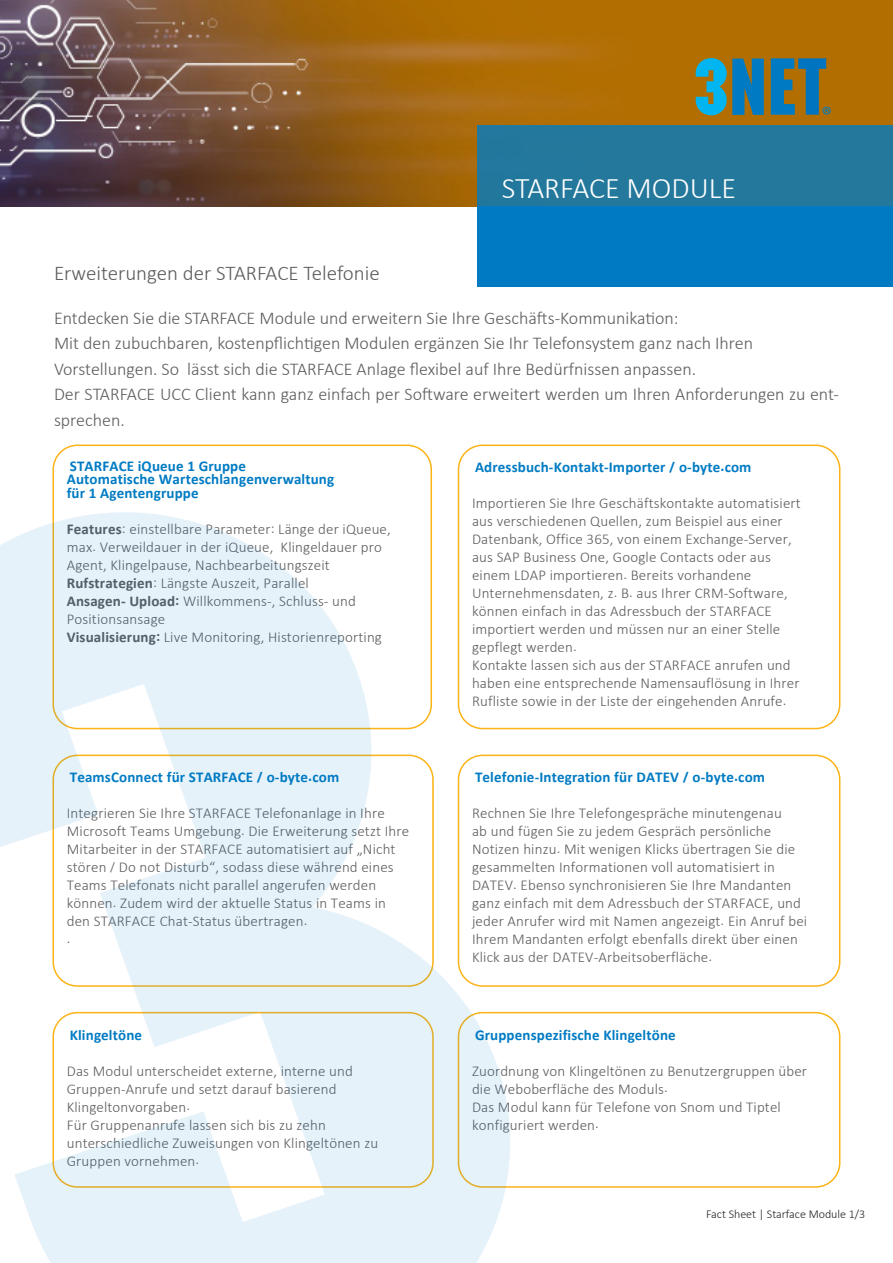
<style>
.page{position:relative;width:893px;height:1263px;background:#fff}
.page>*{position:absolute;margin:0;border:0;box-sizing:border-box;transform-origin:0 0}
.t1{font:300 30px "Calibri";color:#fff}
.t2{font:23.85px "Myriad Pro";color:#007bc3}
.t3{font:300 21px "Calibri";color:#5c5c5f}
.t4{font:300 18px/25.5px "Calibri";color:#5c5c5f}
.t5{font:300 15px/18px "Calibri";letter-spacing:.01em;color:#5c5c5f}
.t6{font:700 15px/13.5px "Calibri";letter-spacing:.01em;color:#007bc3}
.t7{font:300 12px "Calibri";color:#231f20}
.s1{font-weight:700}
</style>
<div class="page">
<img style="left:0;top:0;width:893px;height:206px">
<svg style="left:694px;top:57px;width:70px;height:60px;background:#3e868a"></svg>
<svg style="left:771px;top:58px;width:55px;height:57px;background:#437477"></svg>
<div style="left:477px;top:125px;width:416px;height:81px;background:#23789c"></div>
<div style="left:477px;top:206px;width:416px;height:81px;background:#007bc3"></div>
<div style="left:458px;top:444px;width:382px;height:285px;border:2px solid #fbb316;border-radius:24px"></div>
<div style="left:458px;top:755px;width:382px;height:232px;border:2px solid #fbb316;border-radius:24px"></div>
<div style="left:458px;top:1012px;width:382px;height:176px;border:2px solid #fbb316;border-radius:24px"></div>
<svg style="left:0;top:511px;width:512px;height:752px;fill:#e6f2f9"></svg>
<p class="t1" style="left:502px;top:170px;width:236px">STARFACE MODULE</p>
<p class="t2" style="left:822px;top:100px;width:11px">®</p>
<p class="t3" style="left:54px;top:260px;width:327px">Erweiterungen der STARFACE Telefonie</p>
<p class="t4" style="left:54px;top:305px;width:626px">Entdecken Sie die STARFACE Module und erweitern Sie Ihre Geschäfts-Kommunikation:</p>
<p class="t4" style="left:54px;top:330px;width:701px">Mit den zubuchbaren, kostenpflichtigen Modulen ergänzen Sie Ihr Telefonsystem ganz nach Ihren</p>
<p class="t4" style="left:54px;top:356px;width:644px">Vorstellungen. So lässt sich die STARFACE Anlage flexibel auf Ihre Bedürfnissen anpassen.</p>
<p class="t4" style="left:54px;top:381px;width:786px">Der STARFACE UCC Client kann ganz einfach per Software erweitert werden um Ihren Anforderungen zu ent&shy;sprechen.</p>
<p class="t6" style="left:70px;top:459px;width:178px">STARFACE iQueue 1 Gruppe</p>
<p class="t6" style="left:67px;top:472px;width:269px">Automatische Warteschlangenverwaltung für 1 Agentengruppe</p>
<p class="t5" style="left:67px;top:520px;width:326px"><span class="s1">Features</span>: einstellbare Parameter: Länge der iQueue, max. Verweildauer in der iQueue, Klingeldauer pro<br>Agent, Klingelpause, Nachbearbeitungszeit</p>
<p class="t5" style="left:67px;top:574px;width:244px"><span class="s1">Rufstrategien</span>: Längste Auszeit, Parallel</p>
<p class="t5" style="left:67px;top:592px;width:291px"><span class="s1">Ansagen- Upload:</span> Willkommens-, Schluss- und<br>Positionsansage</p>
<p class="t5" style="left:67px;top:628px;width:317px"><span class="s1">Visualisierung:</span> Live Monitoring, Historienreporting</p>
<p class="t6" style="left:475px;top:460px;width:278px">Adressbuch-Kontakt-Importer / o-byte.com</p>
<p class="t5" style="left:472px;top:494px;width:330px">Importieren Sie Ihre Geschäftskontakte automatisiert aus verschiedenen Quellen, zum Beispiel aus einer Datenbank, Office 365, von einem Exchange-Server, aus SAP Business One, Google Contacts oder aus einem LDAP importieren. Bereits vorhandene Unternehmensdaten, z. B. aus Ihrer CRM-Software, können einfach in das Adressbuch der STARFACE importiert werden und müssen nur an einer Stelle gepflegt werden.</p>
<p class="t5" style="left:472px;top:656px;width:329px">Kontakte lassen sich aus der STARFACE anrufen und haben eine entsprechende Namensauflösung in Ihrer<br>Rufliste sowie in der Liste der eingehenden Anrufe.</p>
<p class="t6" style="left:70px;top:770px;width:271px">TeamsConnect für STARFACE / o-byte.com</p>
<p class="t5" style="left:67px;top:804px;width:344px">Integrieren Sie Ihre STARFACE Telefonanlage in Ihre Microsoft Teams Umgebung. Die Erweiterung setzt Ihre Mitarbeiter in der STARFACE automatisiert auf „Nicht stören / Do not Disturb“, sodass diese während eines Teams Telefonats nicht parallel angerufen werden können. Zudem wird der aktuelle Status in Teams in den STARFACE Chat-Status übertragen.</p>
<p class="t5" style="left:67px;top:929px;width:5px">.</p>
<p class="t6" style="left:70px;top:1028px;width:74px">Klingeltöne</p>
<p class="t5" style="left:67px;top:1061px;width:288px">Das Modul unterscheidet externe, interne und<br>Gruppen-Anrufe und setzt darauf basierend<br>Klingeltonvorgaben.</p>
<p class="t5" style="left:67px;top:1115px;width:313px">Für Gruppenanrufe lassen sich bis zu zehn unterschiedliche Zuweisungen von Klingeltönen zu<br>Gruppen vornehmen.</p>
<p class="t6" style="left:475px;top:770px;width:292px">Telefonie-Integration für DATEV / o-byte.com</p>
<p class="t5" style="left:472px;top:804px;width:337px">Rechnen Sie Ihre Telefongespräche minutengenau<br>ab und fügen Sie zu jedem Gespräch persönliche Notizen hinzu. Mit wenigen Klicks übertragen Sie die gesammelten Informationen voll automatisiert in DATEV. Ebenso synchronisieren Sie Ihre Mandanten ganz einfach mit dem Adressbuch der STARFACE, und jeder Anrufer wird mit Namen angezeigt. Ein Anruf bei Ihrem Mandanten erfolgt ebenfalls direkt über einen Klick aus der DATEV-Arbeitsoberfläche.</p>
<p class="t6" style="left:475px;top:1028px;width:202px">Gruppenspezifische Klingeltöne</p>
<p class="t5" style="left:472px;top:1061px;width:337px">Zuordnung von Klingeltönen zu Benutzergruppen über die Weboberfläche des Moduls.</p>
<p class="t5" style="left:472px;top:1097px;width:310px">Das Modul kann für Telefone von Snom und Tiptel konfiguriert werden.</p>
<p class="t7" style="left:706px;top:1207px;width:161px">Fact Sheet | Starface Module 1/3</p>
</div>
